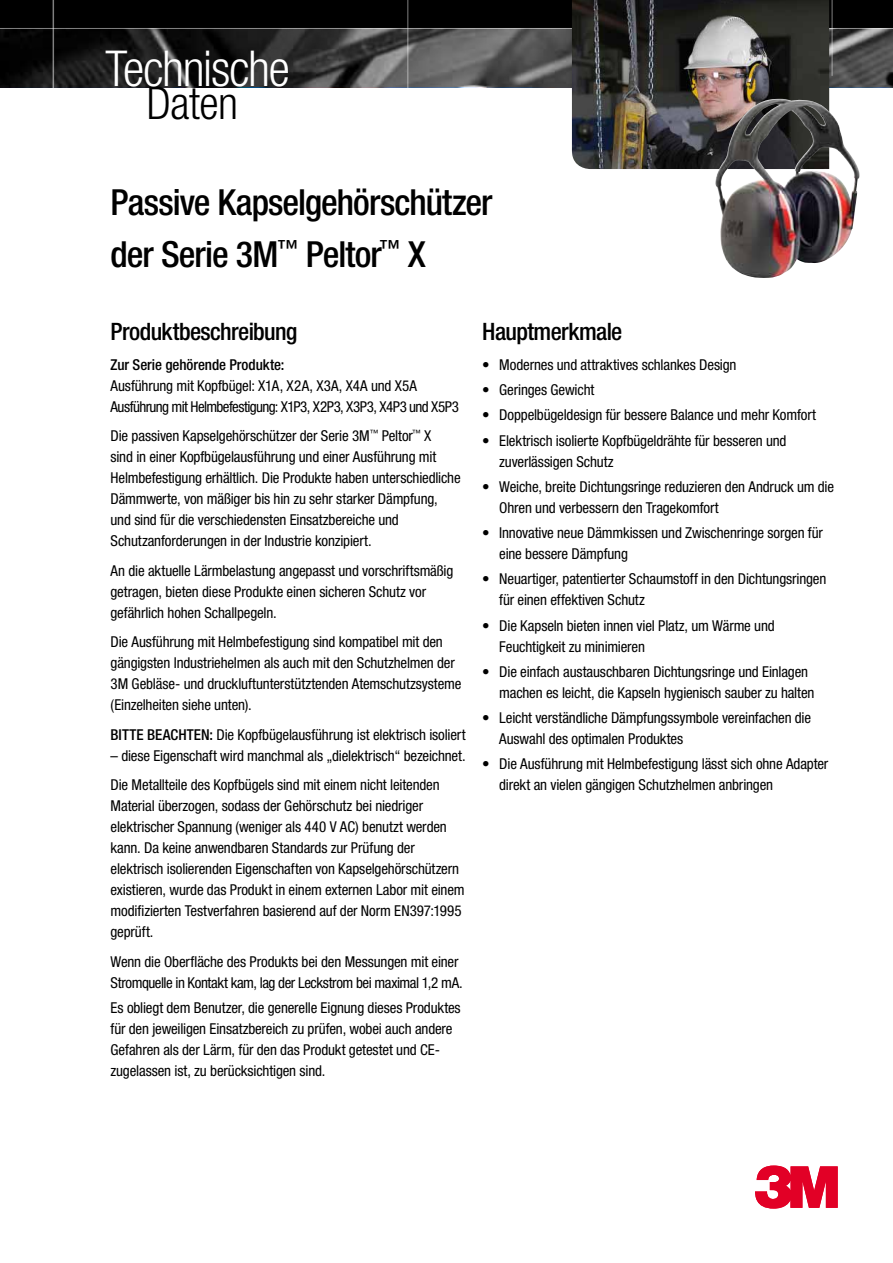
<style>
.page{position:relative;width:893px;height:1263px;background:#fff}
.page>*{position:absolute;margin:0;border:0;box-sizing:border-box;transform-origin:0 0}
.t1{font:300 condensed 49.5px "Helvetica Neue LT Std";letter-spacing:-.025em;color:#fff}
.t2{font:300 condensed 45px "Helvetica Neue LT Std";letter-spacing:-.01em;color:#000}
.t3{font:500 condensed 36px/51.8px "Helvetica Neue LT Std";letter-spacing:-.025em;color:#000}
.t4{font:500 condensed 24px "Helvetica Neue LT Std";letter-spacing:-.025em;color:#000}
.t5{font:condensed 15px/21px "Helvetica Neue LT Std";letter-spacing:-.01em;color:#000}
.t6{font:500 condensed 15px "Helvetica Neue LT Std";letter-spacing:-.005em;color:#000}
.s1{font-weight:500}
</style>
<div class="page">
<div style="left:0;top:0;width:893px;height:29px;background:#000"></div>
<img style="left:0;top:29px;width:893px;height:58px">
<hr style="left:832px;top:0;width:1px;height:76px;background:#fff">
<hr style="left:0;top:28px;width:893px;height:1px;background:#fff">
<hr style="left:53px;top:0;width:1px;height:100px;background:#fff">
<hr style="left:407px;top:0;width:1px;height:99px;background:#fff">
<img style="left:572px;top:0;width:257px;height:169px">
<img style="left:715px;top:99px;width:144px;height:179px">
<svg style="left:755px;top:1165px;width:83px;height:43px"></svg>
<h1 class="t1" style="left:105px;top:40px;width:186px">Technische</h1>
<h2 class="t2" style="left:147px;top:77px;width:93px">Daten</h2>
<h3 class="t3" style="left:111px;top:176px;width:383px">Passive Kapselgehörschützer der Serie 3M<sup>™</sup> Peltor<sup>™</sup> X</h3>
<h3 class="t4" style="left:111px;top:317px;width:188px">Produktbeschreibung</h3>
<p class="t6" style="left:111px;top:356px;width:175px">Zur Serie gehörende Produkte:</p>
<p class="t5" style="left:111px;top:375px;width:350px">Ausführung mit Kopfbügel: X1A, X2A, X3A, X4A und X5A<br>Ausführung mit Helmbefestigung: X1P3, X2P3, X3P3, X4P3 und X5P3</p>
<p class="t5" style="left:111px;top:425px;width:352px">Die passiven Kapselgehörschützer der Serie 3M<sup>™</sup> Peltor<sup>™</sup> X<br>sind in einer Kopfbügelausführung und einer Ausführung mit Helmbefestigung erhältlich. Die Produkte haben unterschiedliche Dämmwerte, von mäßiger bis hin zu sehr starker Dämpfung, und sind für die verschiedensten Einsatzbereiche und Schutzanforderungen in der Industrie konzipiert.</p>
<p class="t5" style="left:111px;top:560px;width:344px">An die aktuelle Lärmbelastung angepasst und vorschriftsmäßig getragen, bieten diese Produkte einen sicheren Schutz vor gefährlich hohen Schallpegeln.</p>
<p class="t5" style="left:111px;top:631px;width:352px">Die Ausführung mit Helmbefestigung sind kompatibel mit den gängigsten Industriehelmen als auch mit den Schutzhelmen der 3M Gebläse- und druckluftunterstütztenden Atemschutzsysteme (Einzelheiten siehe unten).</p>
<p class="t5" style="left:111px;top:724px;width:357px"><span class="s1">BITTE BEACHTEN:</span> Die Kopfbügelausführung ist elektrisch isoliert</p>
<p class="t5" style="left:111px;top:741px;width:357px;line-height:29.5px">– diese Eigenschaft wird manchmal als „dielektrisch“ bezeichnet.<br>Die Metallteile des Kopfbügels sind mit einem nicht leitenden</p>
<p class="t5" style="left:111px;top:795px;width:356px">Material überzogen, sodass der Gehörschutz bei niedriger elektrischer Spannung (weniger als 440 V AC) benutzt werden kann. Da keine anwendbaren Standards zur Prüfung der elektrisch isolierenden Eigenschaften von Kapselgehörschützern existieren, wurde das Produkt in einem externen Labor mit einem modifizierten Testverfahren basierend auf der Norm EN397:1995 geprüft.</p>
<p class="t5" style="left:111px;top:951px;width:354px">Wenn die Oberfläche des Produkts bei den Messungen mit einer<br>Stromquelle in Kontakt kam, lag der Leckstrom bei maximal 1,2 mA.</p>
<p class="t5" style="left:111px;top:997px;width:352px">Es obliegt dem Benutzer, die generelle Eignung dieses Produktes für den jeweiligen Einsatzbereich zu prüfen, wobei auch andere Gefahren als der Lärm, für den das Produkt getestet und CE&shy;zugelassen ist, zu berücksichtigen sind.</p>
<h3 class="t4" style="left:482px;top:317px;width:142px">Hauptmerkmale</h3>
<p class="t5" style="left:482px;top:354px;width:256px">• Modernes und attraktives schlankes Design</p>
<p class="t5" style="left:482px;top:379px;width:114px">• Geringes Gewicht</p>
<p class="t5" style="left:482px;top:404px;width:335px">• Doppelbügeldesign für bessere Balance und mehr Komfort</p>
<p class="t5" style="left:499px;top:430px;width:289px;text-indent:-17px">• Elektrisch isolierte Kopfbügeldrähte für besseren und zuverlässigen Schutz</p>
<p class="t5" style="left:499px;top:476px;width:336px;text-indent:-17px">• Weiche, breite Dichtungsringe reduzieren den Andruck um die<br>Ohren und verbessern den Tragekomfort</p>
<p class="t5" style="left:499px;top:522px;width:325px;text-indent:-17px">• Innovative neue Dämmkissen und Zwischenringe sorgen für eine bessere Dämpfung</p>
<p class="t5" style="left:499px;top:568px;width:329px;text-indent:-17px">• Neuartiger, patentierter Schaumstoff in den Dichtungsringen für einen effektiven Schutz</p>
<p class="t5" style="left:499px;top:615px;width:277px;text-indent:-17px">• Die Kapseln bieten innen viel Platz, um Wärme und<br>Feuchtigkeit zu minimieren</p>
<p class="t5" style="left:499px;top:661px;width:317px;text-indent:-17px">• Die einfach austauschbaren Dichtungsringe und Einlagen machen es leicht, die Kapseln hygienisch sauber zu halten</p>
<p class="t5" style="left:499px;top:707px;width:313px;text-indent:-17px">• Leicht verständliche Dämpfungssymbole vereinfachen die<br>Auswahl des optimalen Produktes</p>
<p class="t5" style="left:499px;top:753px;width:331px;text-indent:-17px">• Die Ausführung mit Helmbefestigung lässt sich ohne Adapter direkt an vielen gängigen Schutzhelmen anbringen</p>
</div>
